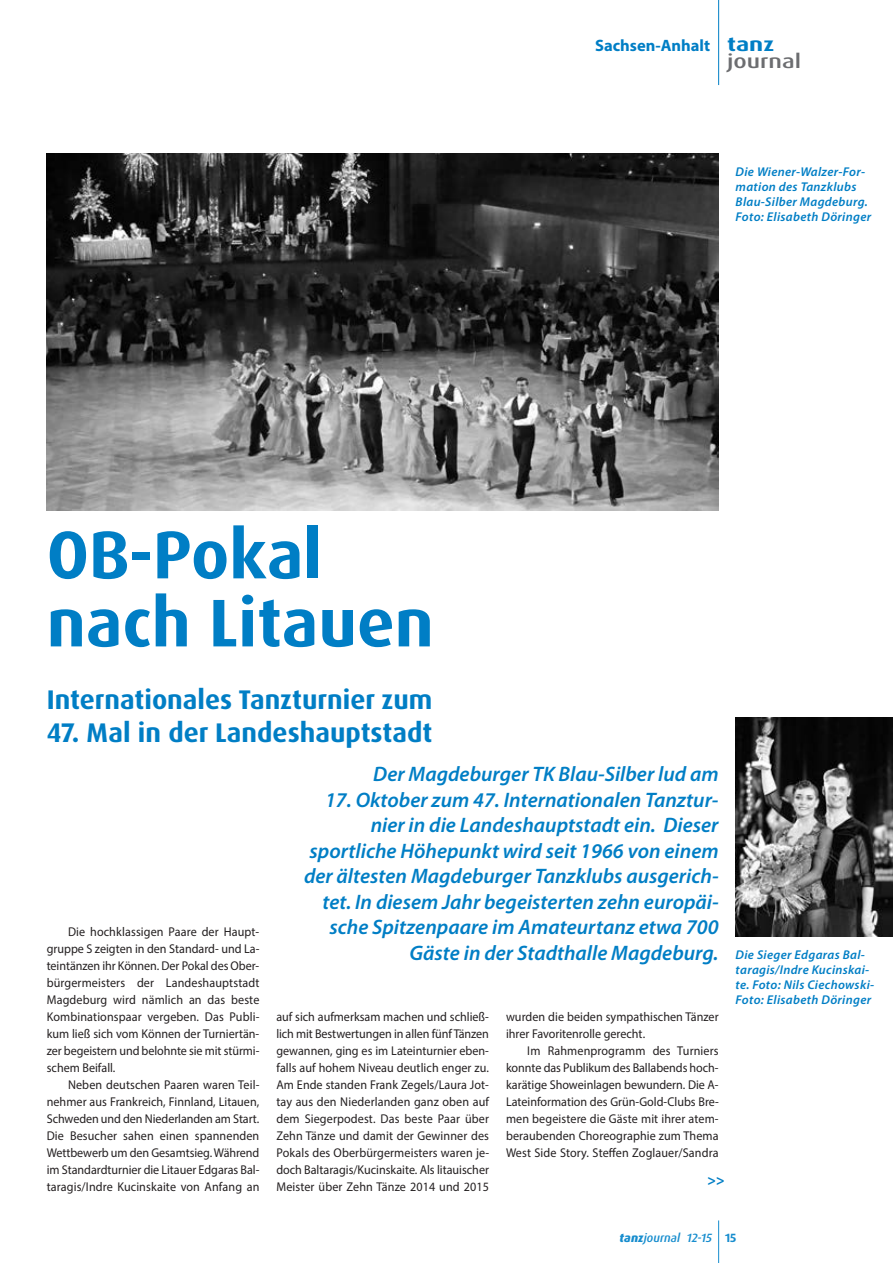
<style>
.page{position:relative;width:893px;height:1263px;background:#fff}
.page>*{position:absolute;margin:0;border:0;box-sizing:border-box;transform-origin:0 0}
.t1{font:700 67.5px/68.1px "Dax OT";color:#007ec5}
.t2{font:700 27px "Dax OT";color:#007ec5}
.t3{font:italic 600 21px/25.5px "Myriad Pro";color:#007ec5;text-align:right}
.t4{font:500 19.5px "Dax OT";color:#6c6d70;scale:1.25 1}
.t5{font:700 19.5px "Dax OT";color:#007ec5;scale:1.25 1}
.t6{font:700 16.5px "Myriad Pro";color:#007ec5}
.t7{font:700 15px "Myriad Pro";color:#007ec5;scale:.95 1}
.t8{font:12.75px/17px "Myriad Pro";letter-spacing:.005em;color:#231f20;text-align:justify;scale:.95 1}
.t9{font:italic 600 12.75px/14.9px "Myriad Pro";letter-spacing:.025em;color:#007ec5}
.t10{font:italic 500 12px "Dax OT";color:#178dce}
.s1{font-weight:800}
.s2{font-weight:700;font-style:normal}
</style>
<div class="page">
<hr style="left:718px;top:1220px;width:1px;height:43px;background:#178dce">
<hr style="left:718px;top:0;width:1px;height:85px;background:#007ec5">
<img style="left:736px;top:717px;width:157px;height:219px">
<img style="left:47px;top:153px;width:672px;height:357px">
<h1 class="t1" style="left:47px;top:525px;width:388px">OB-Pokal nach Litauen</h1>
<h2 class="t2" style="left:47px;top:687px;width:387px">Internationales Tanzturnier zum</h2>
<h2 class="t2" style="left:47px;top:720px;width:387px">47. Mal in der Landeshauptstadt</h2>
<p class="t6" style="left:595px;top:39px;width:117px">Sachsen-Anhalt</p>
<h3 class="t5" style="left:727px;top:36px;width:39px">tanz</h3>
<h3 class="t4" style="left:727px;top:49px;width:61px">journal</h3>
<p class="t9" style="left:736px;top:166px;width:137px">Die Wiener-Walzer-For&shy;mation des Tanzklubs<br>Blau-Silber Magdeburg.<br>Foto: Elisabeth Döringer</p>
<p class="t8" style="left:47px;top:924px;width:225px;text-indent:21px">Die hochklassigen Paare der Haupt&shy;gruppe S zeigten in den Standard- und La&shy;teintänzen ihr Können. Der Pokal des Ober&shy;bürgermeisters der Landeshauptstadt Magdeburg wird nämlich an das beste Kombinationspaar vergeben. Das Publi&shy;kum ließ sich vom Können der Turniertän&shy;zer begeistern und belohnte sie mit stürmi&shy;schem Beifall.</p>
<p class="t8" style="left:47px;top:1077px;width:225px;text-indent:21px">Neben deutschen Paaren waren Teil&shy;nehmer aus Frankreich, Finnland, Litauen, Schweden und den Niederlanden am Start.<br>Die Besucher sahen einen spannenden Wettbewerb um den Gesamtsieg. Während im Standardturnier die Litauer Edgaras Bal&shy;taragis/Indre Kucinskaite von Anfang an</p>
<h3 class="t3" style="left:373px;top:763px;width:347px">Der Magdeburger TK Blau-Silber lud am</h3>
<p class="t3" style="left:304px;top:789px;width:416px">17. Oktober zum 47. Internationalen Tanztur&shy;nier in die Landeshauptstadt ein. Dieser sportliche Höhepunkt wird seit 1966 von einem der ältesten Magdeburger Tanzklubs ausgerich&shy;tet. In diesem Jahr begeisterten zehn europäi&shy;sche Spitzenpaare im Amateurtanz etwa 700<br>Gäste in der Stadthalle Magdeburg.</p>
<p class="t8" style="left:276px;top:1009px;width:226px">auf sich aufmerksam machen und schließ&shy;lich mit Bestwertungen in allen fünf Tänzen gewannen, ging es im Lateinturnier eben&shy;falls auf hohem Niveau deutlich enger zu.<br>Am Ende standen Frank Zegels/Laura Jot&shy;tay aus den Niederlanden ganz oben auf dem Siegerpodest. Das beste Paar über Zehn Tänze und damit der Gewinner des Pokals des Oberbürgermeisters waren je&shy;doch Baltaragis/Kucinskaite. Als litauischer Meister über Zehn Tänze 2014 und 2015</p>
<p class="t8" style="left:506px;top:1009px;width:225px">wurden die beiden sympathischen Tänzer ihrer Favoritenrolle gerecht.</p>
<p class="t8" style="left:506px;top:1043px;width:226px;text-indent:21px">Im Rahmenprogramm des Turniers konnte das Publikum des Ballabends hoch&shy;karätige Showeinlagen bewundern. Die A-Lateinformation des Grün-Gold-Clubs Bre&shy;men begeistere die Gäste mit ihrer atem&shy;beraubenden Choreographie zum Thema West Side Story. Steffen Zoglauer/Sandra</p>
<p class="t7" style="left:708px;top:1174px;width:19px">&gt;&gt;</p>
<p class="t9" style="left:736px;top:949px;width:140px">Die Sieger Edgaras Bal&shy;taragis/Indre Kucinskai&shy;te. Foto: Nils Ciechowski-<br>Foto: Elisabeth Döringer</p>
<p class="t10" style="left:620px;top:1230px;width:118px"><span class="s1">tanz</span>journal 12-15 <span class="s2">15</span></p>
</div>
